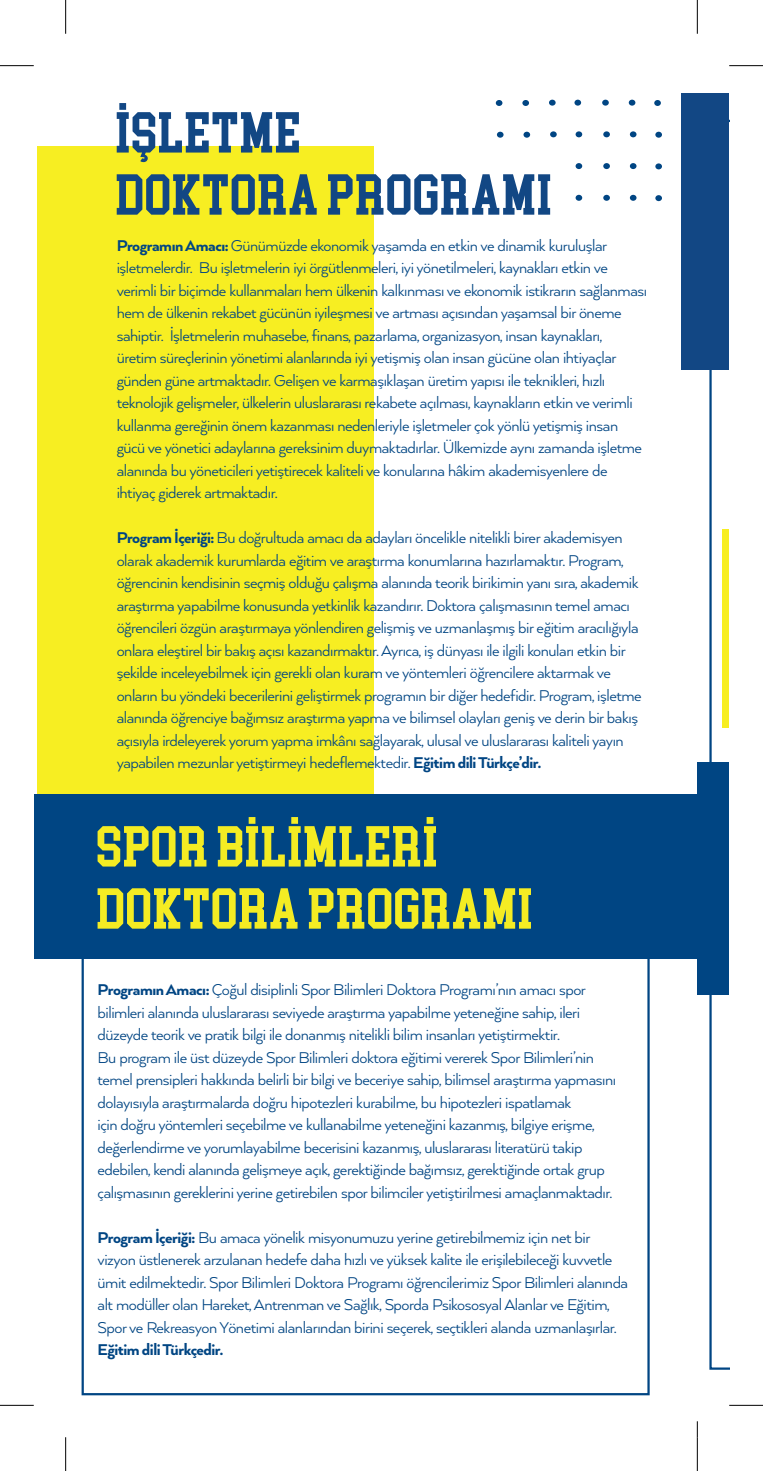
<style>
.page{position:relative;width:763px;height:1471px;background:#fff}
.page>*{position:absolute;margin:0;border:0;box-sizing:border-box;transform-origin:0 0}
.t1{font:51.75px "College Block";color:#f4ec23}
.t2{font:51.75px "College Block";color:#124784}
.t3{font:18px/22.5px "Arquitecta";letter-spacing:-.025em;color:#004583}
.t4{font:800 18px "Arquitecta";letter-spacing:-.025em;color:#004583}
.s1{font-weight:800}
</style>
<div class="page">
<svg style="left:709px;top:370px;width:20px;height:999px"></svg>
<div style="left:37px;top:146px;width:336px;height:648px;background:#f7ee22"></div>
<svg style="left:697px;top:1421px;width:1px;height:16px"></svg>
<div style="left:654px;top:100px;width:7px;height:6px;background:#004583;border-radius:50%"></div>
<svg style="left:629px;top:100px;width:6px;height:6px"></svg>
<div style="left:602px;top:100px;width:7px;height:6px;background:#004583;border-radius:50%"></div>
<div style="left:574px;top:100px;width:7px;height:6px;background:#004583;border-radius:50%"></div>
<svg style="left:549px;top:100px;width:6px;height:6px"></svg>
<div style="left:522px;top:100px;width:7px;height:6px;background:#004583;border-radius:50%"></div>
<svg style="left:496px;top:100px;width:6px;height:6px"></svg>
<div style="left:655px;top:132px;width:7px;height:6px;background:#004583;border-radius:50%"></div>
<svg style="left:630px;top:131px;width:6px;height:6px"></svg>
<div style="left:603px;top:131px;width:7px;height:6px;background:#004583;border-radius:50%"></div>
<div style="left:575px;top:131px;width:7px;height:6px;background:#004583;border-radius:50%"></div>
<div style="left:550px;top:131px;width:7px;height:6px;background:#004583;border-radius:50%"></div>
<div style="left:523px;top:132px;width:7px;height:6px;background:#004583;border-radius:50%"></div>
<svg style="left:497px;top:132px;width:6px;height:6px"></svg>
<div style="left:655px;top:163px;width:7px;height:6px;background:#004583;border-radius:50%"></div>
<svg style="left:630px;top:163px;width:6px;height:6px"></svg>
<div style="left:603px;top:163px;width:7px;height:6px;background:#004583;border-radius:50%"></div>
<div style="left:575px;top:163px;width:7px;height:6px;background:#004583;border-radius:50%"></div>
<div style="left:655px;top:195px;width:7px;height:6px;background:#004583;border-radius:50%"></div>
<svg style="left:630px;top:195px;width:6px;height:6px"></svg>
<div style="left:603px;top:195px;width:7px;height:6px;background:#004583;border-radius:50%"></div>
<div style="left:575px;top:195px;width:7px;height:6px;background:#004583;border-radius:50%"></div>
<div style="left:34px;top:794px;width:663px;height:165px;background:#004583"></div>
<div style="left:681px;top:94px;width:48px;height:276px;background:#124784"></div>
<div style="left:722px;top:529px;width:7px;height:199px;background:#f7ee22"></div>
<div style="left:697px;top:762px;width:32px;height:232px;background:#004583"></div>
<hr style="left:0;top:65px;width:34px;height:1px;background:#000">
<hr style="left:729px;top:65px;width:34px;height:1px;background:#000">
<hr style="left:0;top:1405px;width:34px;height:1px;background:#000">
<hr style="left:729px;top:1405px;width:34px;height:1px;background:#000">
<hr style="left:65px;top:0;width:1px;height:34px;background:#000">
<hr style="left:65px;top:1437px;width:1px;height:34px;background:#000">
<hr style="left:697px;top:0;width:1px;height:34px;background:#000">
<hr style="left:697px;top:1437px;width:1px;height:34px;background:#000">
<p class="t2" style="left:117px;top:98px;width:187px">İŞLETME</p>
<p class="t2" style="left:117px;top:160px;width:439px">DOKTORA PROGRAMI</p>
<p class="t3" style="left:117px;top:233px;width:532px"><span class="s1">Programın Amacı:</span> Günümüzde ekonomik yaşamda en etkin ve dinamik kuruluşlar işletmelerdir. Bu işletmelerin iyi örgütlenmeleri, iyi yönetilmeleri, kaynakları etkin ve verimli bir biçimde kullanmaları hem ülkenin kalkınması ve ekonomik istikrarın sağlanması hem de ülkenin rekabet gücünün iyileşmesi ve artması açısından yaşamsal bir öneme sahiptir. İşletmelerin muhasebe, finans, pazarlama, organizasyon, insan kaynakları,<br>üretim süreçlerinin yönetimi alanlarında iyi yetişmiş olan insan gücüne olan ihtiyaçlar günden güne artmaktadır. Gelişen ve karmaşıklaşan üretim yapısı ile teknikleri, hızlı teknolojik gelişmeler, ülkelerin uluslararası rekabete açılması, kaynakların etkin ve verimli kullanma gereğinin önem kazanması nedenleriyle işletmeler çok yönlü yetişmiş insan gücü ve yönetici adaylarına gereksinim duymaktadırlar. Ülkemizde aynı zamanda işletme alanında bu yöneticileri yetiştirecek kaliteli ve konularına hâkim akademisyenlere de ihtiyaç giderek artmaktadır.</p>
<p class="t3" style="left:117px;top:526px;width:526px"><span class="s1">Program İçeriği:</span> Bu doğrultuda amacı da adayları öncelikle nitelikli birer akademisyen olarak akademik kurumlarda eğitim ve araştırma konumlarına hazırlamaktır. Program, öğrencinin kendisinin seçmiş olduğu çalışma alanında teorik birikimin yanı sıra, akademik araştırma yapabilme konusunda yetkinlik kazandırır. Doktora çalışmasının temel amacı öğrencileri özgün araştırmaya yönlendiren gelişmiş ve uzmanlaşmış bir eğitim aracılığıyla onlara eleştirel bir bakış açısı kazandırmaktır. Ayrıca, iş dünyası ile ilgili konuları etkin bir şekilde inceleyebilmek için gerekli olan kuram ve yöntemleri öğrencilere aktarmak ve onların bu yöndeki becerilerini geliştirmek programın bir diğer hedefidir. Program, işletme alanında öğrenciye bağımsız araştırma yapma ve bilimsel olayları geniş ve derin bir bakış açısıyla irdeleyerek yorum yapma imkânı sağlayarak, ulusal ve uluslararası kaliteli yayın yapabilen mezunlar yetiştirmeyi hedeflemektedir. <span class="s1">Eğitim dili Türkçe’dir.</span></p>
<p class="t1" style="left:98px;top:811px;width:344px">SPOR BİLİMLERİ</p>
<p class="t1" style="left:98px;top:874px;width:439px">DOKTORA PROGRAMI</p>
<p class="t3" style="left:98px;top:978px;width:490px"><span class="s1">Programın Amacı:</span> Çoğul disiplinli Spor Bilimleri Doktora Programı’nın amacı spor bilimleri alanında uluslararası seviyede araştırma yapabilme yeteneğine sahip, ileri düzeyde teorik ve pratik bilgi ile donanmış nitelikli bilim insanları yetiştirmektir.</p>
<p class="t3" style="left:98px;top:1045px;width:520px">Bu program ile üst düzeyde Spor Bilimleri doktora eğitimi vererek Spor Bilimleri’nin temel prensipleri hakkında belirli bir bilgi ve beceriye sahip, bilimsel araştırma yapmasını dolayısıyla araştırmalarda doğru hipotezleri kurabilme, bu hipotezleri ispatlamak<br>için doğru yöntemleri seçebilme ve kullanabilme yeteneğini kazanmış, bilgiye erişme, değerlendirme ve yorumlayabilme becerisini kazanmış, uluslararası literatürü takip edebilen, kendi alanında gelişmeye açık, gerektiğinde bağımsız, gerektiğinde ortak grup çalışmasının gereklerini yerine getirebilen spor bilimciler yetiştirilmesi amaçlanmaktadır.</p>
<p class="t3" style="left:98px;top:1225px;width:532px"><span class="s1">Program İçeriği:</span> Bu amaca yönelik misyonumuzu yerine getirebilmemiz için net bir vizyon üstlenerek arzulanan hedefe daha hızlı ve yüksek kalite ile erişilebileceği kuvvetle ümit edilmektedir. Spor Bilimleri Doktora Programı öğrencilerimiz Spor Bilimleri alanında alt modüller olan Hareket, Antrenman ve Sağlık, Sporda Psikososyal Alanlar ve Eğitim,</p>
<p class="t3" style="left:98px;top:1315px;width:520px">Spor ve Rekreasyon Yönetimi alanlarından birini seçerek, seçtikleri alanda uzmanlaşırlar.</p>
<p class="t4" style="left:98px;top:1339px;width:127px">Eğitim dili Türkçedir.</p>
</div>
